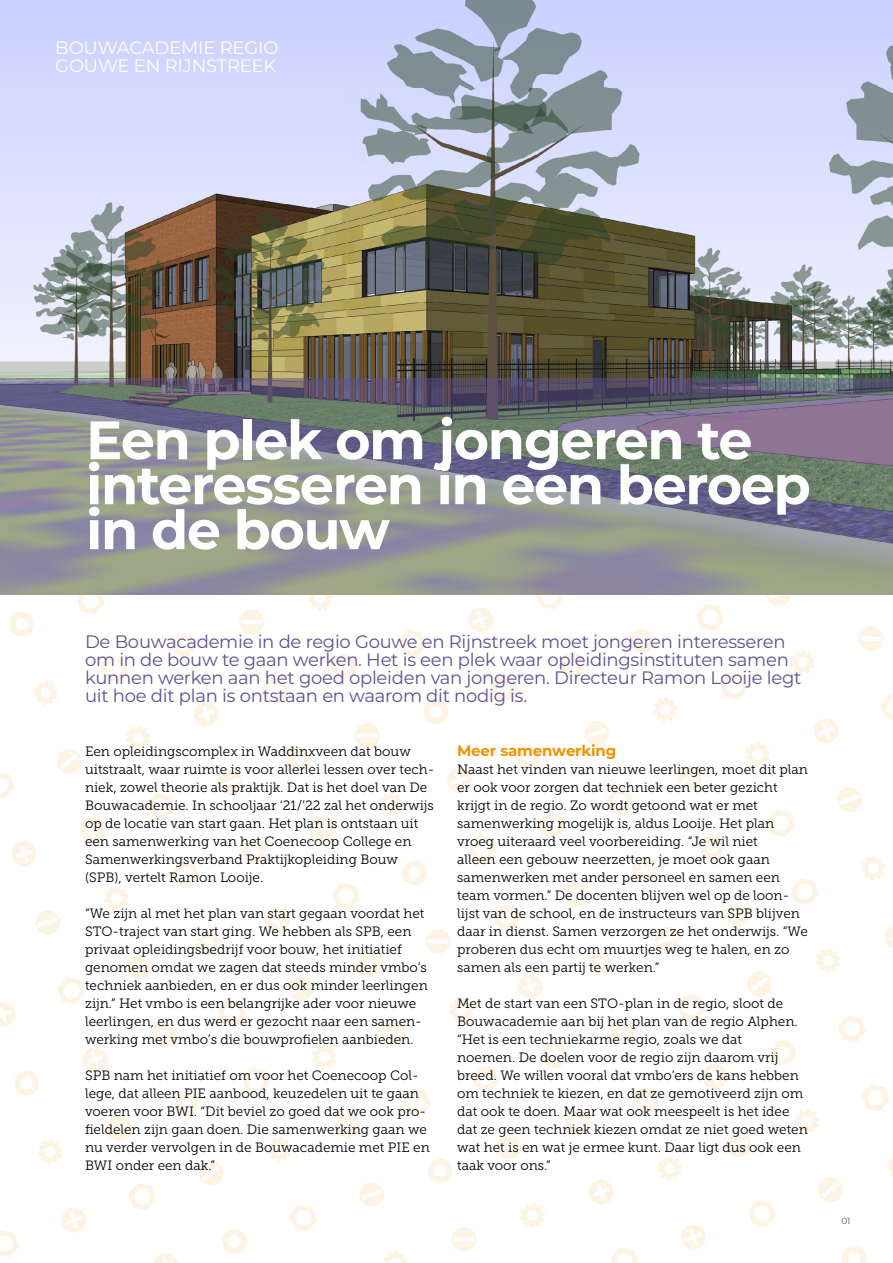
<style>
.page{position:relative;width:893px;height:1263px;background:#fff}
.page>*{position:absolute;margin:0;border:0;box-sizing:border-box;transform-origin:0 0}
.t1{font:700 54px/45px "Montserrat";letter-spacing:-.025em;color:#fff}
.t2{font:18px/18px "Montserrat";letter-spacing:-.015em;color:#5f5093}
.t3{font:18px/18px "Montserrat";letter-spacing:-.01em;color:#fff}
.t4{font:700 15px "Montserrat";letter-spacing:-.01em;color:#f39200}
.t5{font:13.5px/18px "Museo Slab 300";color:#000}
.t6{font:9px "Montserrat";color:#5f5093}
</style>
<div class="page">
<svg style="left:76px;top:594px;width:29px;height:20px"></svg>
<svg style="left:9px;top:612px;width:25px;height:25px"></svg>
<svg style="left:33px;top:680px;width:25px;height:25px"></svg>
<svg style="left:261px;top:677px;width:28px;height:27px"></svg>
<svg style="left:286px;top:747px;width:25px;height:25px"></svg>
<svg style="left:125px;top:725px;width:25px;height:25px"></svg>
<svg style="left:0;top:772px;width:15px;height:27px"></svg>
<svg style="left:331px;top:654px;width:25px;height:25px"></svg>
<svg style="left:170px;top:633px;width:25px;height:25px"></svg>
<svg style="left:398px;top:630px;width:28px;height:27px"></svg>
<svg style="left:308px;top:594px;width:24px;height:17px"></svg>
<svg style="left:147px;top:793px;width:28px;height:27px"></svg>
<svg style="left:423px;top:699px;width:25px;height:25px"></svg>
<svg style="left:100px;top:656px;width:28px;height:27px"></svg>
<svg style="left:80px;top:818px;width:25px;height:24px"></svg>
<svg style="left:12px;top:841px;width:25px;height:25px"></svg>
<svg style="left:194px;top:702px;width:25px;height:25px"></svg>
<svg style="left:218px;top:770px;width:25px;height:25px"></svg>
<svg style="left:57px;top:749px;width:25px;height:25px"></svg>
<svg style="left:239px;top:609px;width:25px;height:25px"></svg>
<svg style="left:355px;top:723px;width:25px;height:25px"></svg>
<svg style="left:535px;top:594px;width:28px;height:16px"></svg>
<svg style="left:492px;top:676px;width:25px;height:25px"></svg>
<svg style="left:696px;top:604px;width:28px;height:27px"></svg>
<svg style="left:629px;top:629px;width:25px;height:25px"></svg>
<svg style="left:561px;top:652px;width:25px;height:25px"></svg>
<svg style="left:468px;top:607px;width:25px;height:25px"></svg>
<svg style="left:765px;top:594px;width:28px;height:12px"></svg>
<svg style="left:104px;top:886px;width:25px;height:25px"></svg>
<svg style="left:332px;top:883px;width:28px;height:27px"></svg>
<svg style="left:357px;top:952px;width:25px;height:25px"></svg>
<svg style="left:196px;top:931px;width:25px;height:25px"></svg>
<svg style="left:57px;top:977px;width:28px;height:27px"></svg>
<svg style="left:402px;top:860px;width:25px;height:25px"></svg>
<svg style="left:241px;top:839px;width:25px;height:25px"></svg>
<svg style="left:469px;top:836px;width:28px;height:27px"></svg>
<svg style="left:14px;top:1071px;width:25px;height:25px"></svg>
<svg style="left:378px;top:792px;width:25px;height:25px"></svg>
<svg style="left:218px;top:999px;width:28px;height:27px"></svg>
<svg style="left:494px;top:905px;width:25px;height:25px"></svg>
<svg style="left:171px;top:861px;width:28px;height:27px"></svg>
<svg style="left:35px;top:910px;width:25px;height:25px"></svg>
<svg style="left:447px;top:768px;width:25px;height:25px"></svg>
<svg style="left:151px;top:1023px;width:25px;height:25px"></svg>
<svg style="left:83px;top:1047px;width:25px;height:25px"></svg>
<svg style="left:265px;top:908px;width:25px;height:24px"></svg>
<svg style="left:0;top:1002px;width:15px;height:25px"></svg>
<svg style="left:288px;top:976px;width:25px;height:25px"></svg>
<svg style="left:128px;top:955px;width:25px;height:25px"></svg>
<svg style="left:310px;top:815px;width:25px;height:25px"></svg>
<svg style="left:426px;top:929px;width:25px;height:25px"></svg>
<svg style="left:653px;top:697px;width:25px;height:25px"></svg>
<svg style="left:881px;top:694px;width:12px;height:26px"></svg>
<svg style="left:745px;top:742px;width:25px;height:25px"></svg>
<svg style="left:606px;top:788px;width:28px;height:27px"></svg>
<svg style="left:790px;top:650px;width:25px;height:25px"></svg>
<svg style="left:563px;top:882px;width:25px;height:25px"></svg>
<svg style="left:767px;top:810px;width:28px;height:27px"></svg>
<svg style="left:516px;top:744px;width:24px;height:25px"></svg>
<svg style="left:720px;top:672px;width:28px;height:28px"></svg>
<svg style="left:584px;top:721px;width:25px;height:25px"></svg>
<svg style="left:700px;top:834px;width:25px;height:25px"></svg>
<svg style="left:631px;top:858px;width:25px;height:25px"></svg>
<svg style="left:814px;top:719px;width:25px;height:24px"></svg>
<svg style="left:539px;top:813px;width:25px;height:25px"></svg>
<svg style="left:837px;top:787px;width:25px;height:25px"></svg>
<svg style="left:676px;top:766px;width:25px;height:25px"></svg>
<svg style="left:859px;top:626px;width:25px;height:25px"></svg>
<svg style="left:0;top:1230px;width:19px;height:27px"></svg>
<svg style="left:175px;top:1092px;width:25px;height:25px"></svg>
<svg style="left:403px;top:1089px;width:28px;height:27px"></svg>
<svg style="left:428px;top:1158px;width:25px;height:25px"></svg>
<svg style="left:267px;top:1137px;width:25px;height:25px"></svg>
<svg style="left:128px;top:1183px;width:28px;height:27px"></svg>
<svg style="left:473px;top:1066px;width:25px;height:25px"></svg>
<svg style="left:312px;top:1045px;width:25px;height:25px"></svg>
<svg style="left:540px;top:1041px;width:28px;height:27px"></svg>
<svg style="left:449px;top:997px;width:25px;height:25px"></svg>
<svg style="left:289px;top:1205px;width:28px;height:26px"></svg>
<svg style="left:565px;top:1111px;width:25px;height:25px"></svg>
<svg style="left:38px;top:1139px;width:24px;height:25px"></svg>
<svg style="left:242px;top:1067px;width:28px;height:27px"></svg>
<svg style="left:106px;top:1116px;width:25px;height:25px"></svg>
<svg style="left:518px;top:974px;width:25px;height:25px"></svg>
<svg style="left:222px;top:1229px;width:25px;height:25px"></svg>
<svg style="left:154px;top:1253px;width:24px;height:10px"></svg>
<svg style="left:336px;top:1113px;width:25px;height:25px"></svg>
<svg style="left:61px;top:1208px;width:25px;height:25px"></svg>
<svg style="left:359px;top:1182px;width:25px;height:25px"></svg>
<svg style="left:198px;top:1161px;width:25px;height:25px"></svg>
<svg style="left:381px;top:1021px;width:25px;height:25px"></svg>
<svg style="left:496px;top:1135px;width:25px;height:25px"></svg>
<svg style="left:724px;top:903px;width:25px;height:25px"></svg>
<svg style="left:816px;top:948px;width:25px;height:25px"></svg>
<svg style="left:677px;top:994px;width:28px;height:27px"></svg>
<svg style="left:861px;top:856px;width:25px;height:25px"></svg>
<svg style="left:634px;top:1087px;width:25px;height:25px"></svg>
<svg style="left:838px;top:1016px;width:28px;height:26px"></svg>
<svg style="left:587px;top:950px;width:24px;height:25px"></svg>
<svg style="left:791px;top:878px;width:28px;height:27px"></svg>
<svg style="left:655px;top:927px;width:25px;height:25px"></svg>
<svg style="left:771px;top:1040px;width:25px;height:25px"></svg>
<svg style="left:702px;top:1064px;width:25px;height:25px"></svg>
<svg style="left:884px;top:925px;width:9px;height:23px"></svg>
<svg style="left:610px;top:1019px;width:25px;height:25px"></svg>
<svg style="left:747px;top:972px;width:25px;height:25px"></svg>
<svg style="left:383px;top:1250px;width:25px;height:13px"></svg>
<svg style="left:611px;top:1247px;width:28px;height:16px"></svg>
<svg style="left:520px;top:1203px;width:25px;height:25px"></svg>
<svg style="left:589px;top:1180px;width:25px;height:25px"></svg>
<svg style="left:452px;top:1227px;width:24px;height:25px"></svg>
<svg style="left:795px;top:1109px;width:24px;height:25px"></svg>
<svg style="left:887px;top:1156px;width:6px;height:20px"></svg>
<svg style="left:748px;top:1200px;width:28px;height:27px"></svg>
<svg style="left:657px;top:1156px;width:25px;height:25px"></svg>
<svg style="left:862px;top:1084px;width:28px;height:27px"></svg>
<svg style="left:726px;top:1132px;width:25px;height:25px"></svg>
<svg style="left:842px;top:1246px;width:25px;height:17px"></svg>
<svg style="left:681px;top:1225px;width:25px;height:25px"></svg>
<svg style="left:818px;top:1177px;width:25px;height:25px"></svg>
<img style="left:0;top:0;width:893px;height:378px">
<svg style="left:0;top:378px;width:893px;height:216px;background:#818387"></svg>
<h2 class="t3" style="left:55px;top:38px;width:225px">BOUWACADEMIE REGIO<br>GOUWE EN RIJNSTREEK</h2>
<h1 class="t1" style="left:86px;top:415px;width:726px">Een plek om jongeren te interesseren in een beroep in de bouw</h1>
<p class="t2" style="left:85px;top:632px;width:718px">De Bouwacademie in de regio Gouwe en Rijnstreek moet jongeren interesseren om in de bouw te gaan werken. Het is een plek waar opleidingsinstituten samen kunnen werken aan het goed opleiden van jongeren. Directeur Ramon Looije legt uit hoe dit plan is ontstaan en waarom dit nodig is.</p>
<p class="t5" style="left:85px;top:742px;width:351px">Een opleidingscomplex in Waddinxveen dat bouw uitstraalt, waar ruimte is voor allerlei lessen over tech&shy;niek, zowel theorie als praktijk. Dat is het doel van De Bouwacademie. In schooljaar ‘21/’22 zal het onderwijs op de locatie van start gaan. Het plan is ontstaan uit een samenwerking van het Coenecoop College en Samenwerkingsverband Praktijkopleiding Bouw (SPB), vertelt Ramon Looije.</p>
<p class="t5" style="left:85px;top:904px;width:344px">“We zijn al met het plan van start gegaan voordat het STO-traject van start ging. We hebben als SPB, een privaat opleidingsbedrijf voor bouw, het initiatief genomen omdat we zagen dat steeds minder vmbo’s techniek aanbieden, en er dus ook minder leerlingen zijn.” Het vmbo is een belangrijke ader voor nieuwe leerlingen, en dus werd er gezocht naar een samen&shy;werking met vmbo’s die bouwprofielen aanbieden.</p>
<p class="t5" style="left:85px;top:1066px;width:346px">SPB nam het initiatief om voor het Coenecoop Col&shy;lege, dat alleen PIE aanbood, keuzedelen uit te gaan voeren voor BWI. “Dit beviel zo goed dat we ook pro&shy;fieldelen zijn gaan doen. Die samenwerking gaan we nu verder vervolgen in de Bouwacademie met PIE en BWI onder een dak.”</p>
<p class="t4" style="left:457px;top:740px;width:161px">Meer samenwerking</p>
<p class="t5" style="left:457px;top:760px;width:352px">Naast het vinden van nieuwe leerlingen, moet dit plan er ook voor zorgen dat techniek een beter gezicht krijgt in de regio. Zo wordt getoond wat er met samenwerking mogelijk is, aldus Looije. Het plan vroeg uiteraard veel voorbereiding. “Je wil niet<br>alleen een gebouw neerzetten, je moet ook gaan samenwerken met ander personeel en samen een team vormen.” De docenten blijven wel op de loon&shy;lijst van de school, en de instructeurs van SPB blijven daar in dienst. Samen verzorgen ze het onderwijs. “We proberen dus echt om muurtjes weg te halen, en zo samen als een partij te werken.”</p>
<p class="t5" style="left:457px;top:994px;width:352px">Met de start van een STO-plan in de regio, sloot de Bouwacademie aan bij het plan van de regio Alphen. “Het is een techniekarme regio, zoals we dat<br>noemen. De doelen voor de regio zijn daarom vrij breed. We willen vooral dat vmbo’ers de kans hebben om techniek te kiezen, en dat ze gemotiveerd zijn om dat ook te doen. Maar wat ook meespeelt is het idee dat ze geen techniek kiezen omdat ze niet goed weten wat het is en wat je ermee kunt. Daar ligt dus ook een taak voor ons.”</p>
<p class="t6" style="left:841px;top:1215px;width:11px">01</p>
</div>
